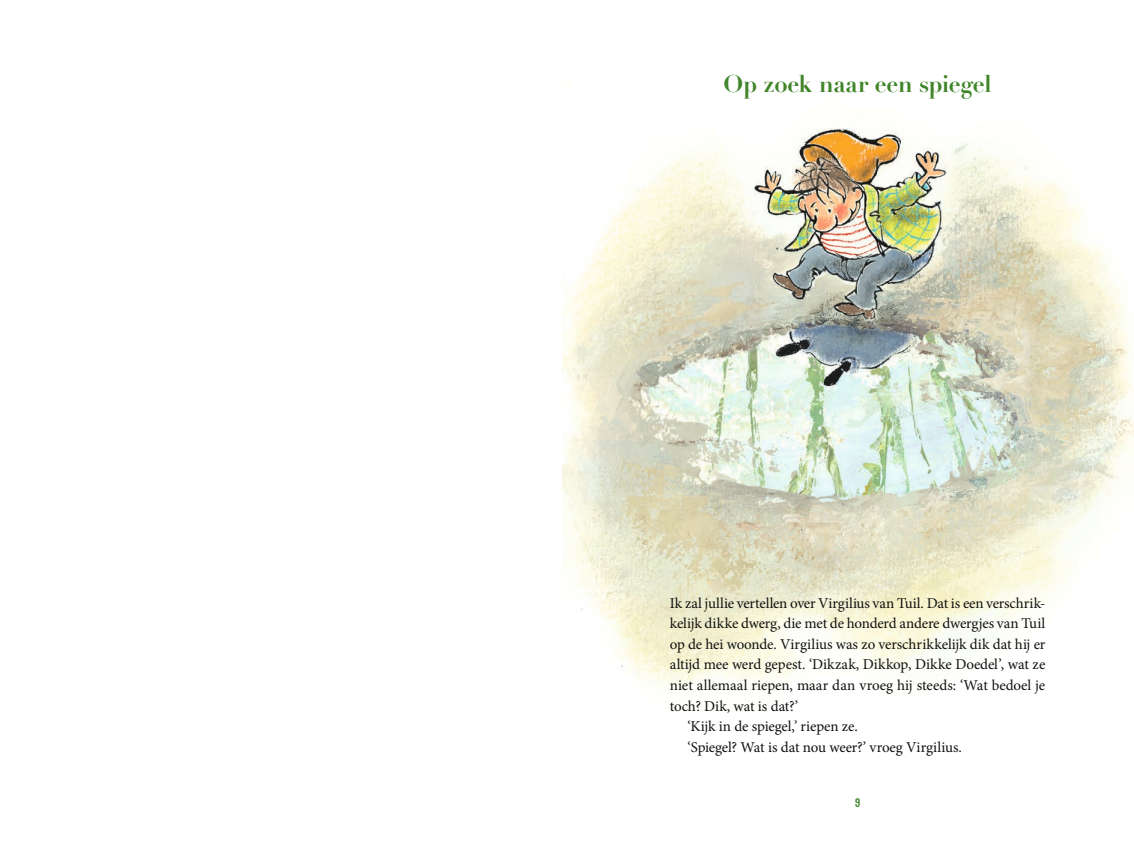
<style>
.page{position:relative;width:1134px;height:851px;background:#fff}
.page>*{position:absolute;margin:0;border:0;box-sizing:border-box;transform-origin:0 0}
.t1{font:700 23.75px "Didot LT";letter-spacing:-.01em;color:#40852a}
.t2{font:15px "Minion Pro";letter-spacing:-.01em;color:#11110f}
.t3{font:12.5px "Festivo Letters No 19";color:#40852a}
</style>
<div class="page">
<img style="left:562px;top:128px;width:572px;height:560px">
<h1 class="t1" style="left:723px;top:68px;width:270px">Op zoek naar een spiegel</h1>
<p class="t2" style="left:670px;top:592px;width:377px">Ik zal jullie vertellen over Virgilius van Tuil. Dat is een verschrik-</p>
<p class="t2" style="left:670px;top:613px;width:377px">kelijk dikke dwerg, die met de honderd andere dwergjes van Tuil</p>
<p class="t2" style="left:670px;top:634px;width:377px">op de hei woonde. Virgilius was zo verschrikkelijk dik dat hij er</p>
<p class="t2" style="left:670px;top:654px;width:377px">altijd mee werd gepest. ‘Dikzak, Dikkop, Dikke Doedel’, wat ze</p>
<p class="t2" style="left:670px;top:675px;width:377px">niet allemaal riepen, maar dan vroeg hij steeds: ‘Wat bedoel je</p>
<p class="t2" style="left:670px;top:695px;width:130px">toch? Dik, wat is dat?’</p>
<p class="t2" style="left:687px;top:716px;width:172px">‘Kijk in de spiegel,’ riepen ze.</p>
<p class="t2" style="left:687px;top:737px;width:276px">‘Spiegel? Wat is dat nou weer?’ vroeg Virgilius.</p>
<p class="t3" style="left:855px;top:795px;width:7px">9</p>
</div>
